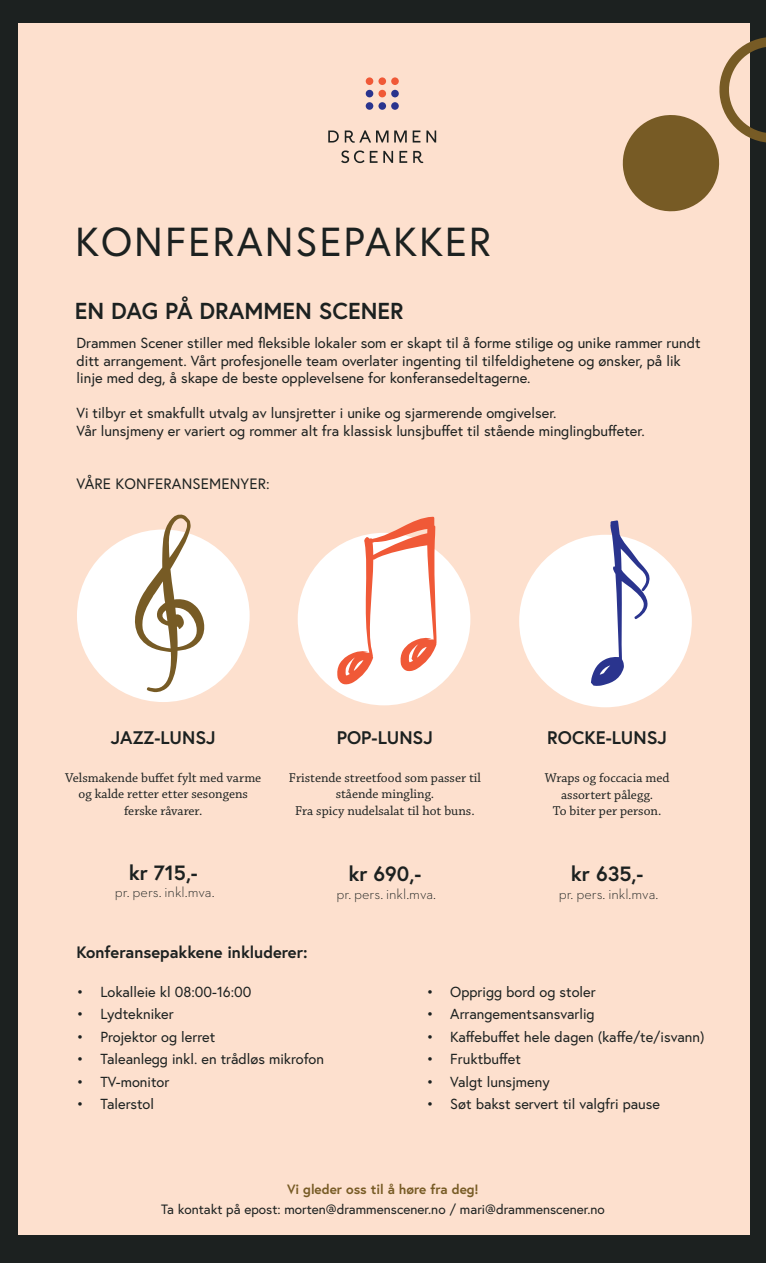
<style>
.page{position:relative;width:766px;height:1263px;background:#fff}
.page>*{position:absolute;margin:0;border:0;box-sizing:border-box;transform-origin:0 0}
.t1{font:40.5px "Europa";letter-spacing:.05em;color:#1c2120}
.t2{font:700 23.1px "Europa";color:#1c2120}
.t3{font:700 20.7px "Europa";color:#1c2120}
.t4{font:700 18.15px "Europa";color:#1c2120}
.t5{font:700 16.5px "Europa";color:#1c2120}
.t6{font:15px "Europa";letter-spacing:.01em;color:#1c2120}
.t7{font:14.55px/17.5px "Europa";color:#1c2120}
.t8{font:300 14.55px "Neutra Text TF";color:#1c2120}
.t9{font:13.5px/16.5px "Chaparral Pro";color:#1c2120;text-align:center}
.t10{font:13.5px "Europa";color:#1c2120}
.t11{font:700 13.5px "Europa";color:#775b25}
</style>
<div class="page">
<div style="left:0;top:0;width:765px;height:1263px;background:#1c2120"></div>
<div style="left:18px;top:23px;width:731px;height:1211px;background:#fde0ce"></div>
<svg style="left:328px;top:131px;width:10px;height:12px"></svg>
<svg style="left:344px;top:130px;width:44px;height:13px"></svg>
<svg style="left:394px;top:131px;width:12px;height:12px"></svg>
<svg style="left:412px;top:131px;width:8px;height:12px"></svg>
<svg style="left:426px;top:131px;width:10px;height:12px"></svg>
<svg style="left:383px;top:151px;width:10px;height:12px"></svg>
<svg style="left:399px;top:151px;width:8px;height:12px"></svg>
<svg style="left:413px;top:151px;width:10px;height:12px"></svg>
<svg style="left:341px;top:150px;width:36px;height:13px"></svg>
<div style="left:391px;top:77px;width:7px;height:8px;background:#f05937;border-radius:50%"></div>
<div style="left:378px;top:77px;width:8px;height:8px;background:#f05937;border-radius:50%"></div>
<div style="left:365px;top:77px;width:8px;height:8px;background:#f05937;border-radius:50%"></div>
<div style="left:391px;top:90px;width:7px;height:7px;background:#2a348e;border-radius:50%"></div>
<div style="left:378px;top:90px;width:8px;height:7px;background:#f05937;border-radius:50%"></div>
<div style="left:365px;top:90px;width:8px;height:7px;background:#2a348e;border-radius:50%"></div>
<div style="left:391px;top:102px;width:7px;height:8px;background:#2a348e;border-radius:50%"></div>
<div style="left:378px;top:102px;width:8px;height:8px;background:#2a348e;border-radius:50%"></div>
<div style="left:365px;top:102px;width:8px;height:8px;background:#2a348e;border-radius:50%"></div>
<svg style="left:622px;top:27px;width:143px;height:187px"></svg>
<div style="left:77px;top:529px;width:172px;height:173px;background:#fff;border-radius:50%"></div>
<div style="left:297px;top:533px;width:173px;height:172px;background:#fff;border-radius:50%"></div>
<div style="left:519px;top:535px;width:172px;height:172px;background:#fff;border-radius:50%"></div>
<svg style="left:131px;top:514px;width:76px;height:179px"></svg>
<svg style="left:337px;top:517px;width:100px;height:167px"></svg>
<svg style="left:591px;top:520px;width:60px;height:166px"></svg>
<h1 class="t1" style="left:75px;top:216px;width:417px">KONFERANSEPAKKER</h1>
<h2 class="t2" style="left:75px;top:295px;width:330px">EN DAG PÅ DRAMMEN SCENER</h2>
<p class="t7" style="left:77px;top:334px;width:625px">Drammen Scener stiller med fleksible lokaler som er skapt til å forme stilige og unike rammer rundt ditt arrangement. Vårt profesjonelle team overlater ingenting til tilfeldighetene og ønsker, på lik linje med deg, å skape de beste opplevelsene for konferansedeltagerne.</p>
<p class="t7" style="left:77px;top:404px;width:569px">Vi tilbyr et smakfullt utvalg av lunsjretter i unike og sjarmerende omgivelser.<br>Vår lunsjmeny er variert og rommer alt fra klassisk lunsjbuffet til stående minglingbuffeter.</p>
<p class="t6" style="left:77px;top:474px;width:194px">VÅRE KONFERANSEMENYER:</p>
<p class="t4" style="left:111px;top:725px;width:106px">JAZZ-LUNSJ</p>
<p class="t9" style="left:65px;top:770px;width:197px">Velsmakende buffet fylt med varme og kalde retter etter sesongens ferske råvarer.</p>
<h3 class="t3" style="left:129px;top:858px;width:71px">kr 715,-</h3>
<p class="t8" style="left:115px;top:883px;width:101px">pr. pers. inkl.mva.</p>
<p class="t4" style="left:337px;top:725px;width:98px">POP-LUNSJ</p>
<p class="t9" style="left:289px;top:770px;width:194px">Fristende streetfood som passer til stående mingling.<br>Fra spicy nudelsalat til hot buns.</p>
<h3 class="t3" style="left:348px;top:860px;width:74px">kr 690,-</h3>
<p class="t8" style="left:336px;top:885px;width:101px">pr. pers. inkl.mva.</p>
<p class="t4" style="left:547px;top:725px;width:121px">ROCKE-LUNSJ</p>
<p class="t9" style="left:544px;top:770px;width:126px">Wraps og foccacia med assortert pålegg.<br>To biter per person.</p>
<h3 class="t3" style="left:570px;top:860px;width:74px">kr 635,-</h3>
<p class="t8" style="left:558px;top:885px;width:101px">pr. pers. inkl.mva.</p>
<p class="t5" style="left:77px;top:941px;width:232px">Konferansepakkene inkluderer:</p>
<p class="t7" style="left:77px;top:983px;width:176px">• Lokalleie kl 08:00-16:00</p>
<p class="t7" style="left:77px;top:1005px;width:99px">• Lydtekniker</p>
<p class="t7" style="left:77px;top:1028px;width:140px">• Projektor og lerret</p>
<p class="t7" style="left:77px;top:1050px;width:249px">• Taleanlegg inkl. en trådløs mikrofon</p>
<p class="t7" style="left:77px;top:1073px;width:94px">• TV-monitor</p>
<p class="t7" style="left:77px;top:1095px;width:79px">• Talerstol</p>
<p class="t7" style="left:426px;top:982px;width:171px">• Opprigg bord og stoler</p>
<p class="t7" style="left:426px;top:1005px;width:170px">• Arrangementsansvarlig</p>
<p class="t7" style="left:426px;top:1027px;width:279px">• Kaffebuffet hele dagen (kaffe/te/isvann)</p>
<p class="t7" style="left:426px;top:1050px;width:96px">• Fruktbuffet</p>
<p class="t7" style="left:426px;top:1072px;width:125px">• Valgt lunsjmeny</p>
<p class="t7" style="left:426px;top:1095px;width:235px">• Søt bakst servert til valgfri pause</p>
<p class="t11" style="left:287px;top:1180px;width:193px">Vi gleder oss til å høre fra deg!</p>
<p class="t10" style="left:161px;top:1200px;width:445px">Ta kontakt på epost: morten@drammenscener.no / mari@drammenscener.no</p>
</div>
